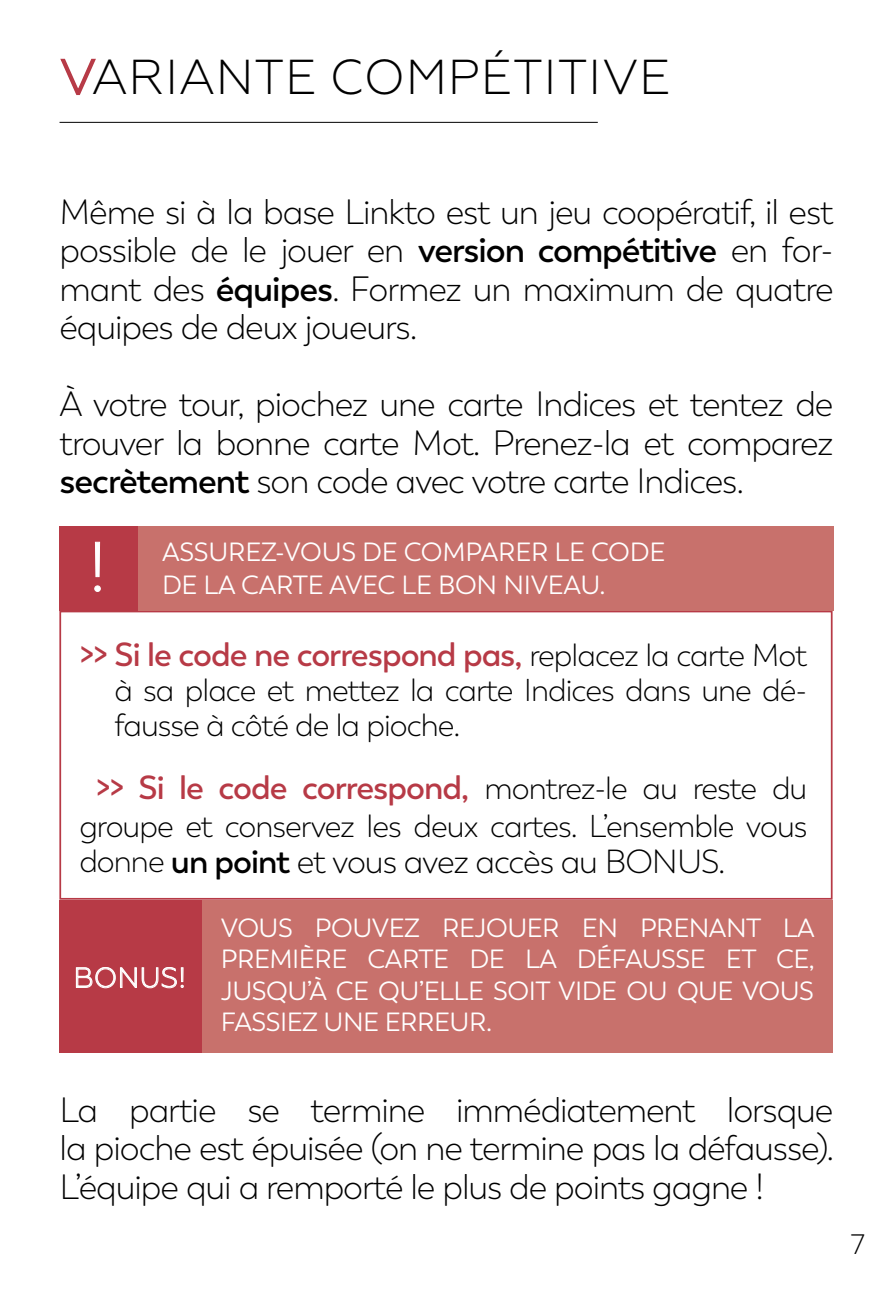
<style>
.page{position:relative;width:893px;height:1290px;background:#fff}
.page>*{position:absolute;margin:0;border:0;box-sizing:border-box;transform-origin:0 0}
.t1{font:300 70px "Geometria";color:#fff}
.t2{font:300 49px "Geometria";letter-spacing:.01em;color:#000}
.t3{font:300 35px/38.5px "Boston";letter-spacing:-.03em;color:#000;text-align:justify}
.t4{font:600 33.25px "Boston";letter-spacing:-.03em;color:#b73a46}
.t5{font:300 33.25px "Boston";letter-spacing:-.03em;color:#000}
.t6{font:300 31.5px/35px "Boston";letter-spacing:-.03em;color:#000}
.t7{font:300 28px "Geometria";letter-spacing:.01em;color:#fff}
.t8{font:300 28px "Boston";color:#000}
.t9{font:26.25px/31.5px "Boston";letter-spacing:-.02em;color:#fff;text-align:justify}
.s1{color:#b73a46}
.s2{font-weight:600}
.s3{font-weight:300;font-size:31.5px;color:#000}
.s4{font-size:31.5px}
</style>
<div class="page">
<div style="left:59px;top:900px;width:144px;height:153px;background:#b73a46"></div>
<div style="left:59px;top:611px;width:774px;height:289px;border:2px solid #b73a46"></div>
<div style="left:203px;top:900px;width:630px;height:153px;background:#c8716c"></div>
<svg style="left:75px;top:967px;width:109px;height:22px"></svg>
<svg style="left:60px;top:58px;width:36px;height:38px"></svg>
<hr style="left:60px;top:122px;width:538px;height:1px;background:#000">
<div style="left:60px;top:526px;width:78px;height:85px;background:#b73a46"></div>
<div style="left:138px;top:526px;width:695px;height:85px;background:#c8716c"></div>
<div style="left:95px;top:542px;width:5px;height:35px;border:1px solid #fff"></div>
<svg style="left:95px;top:586px;width:5px;height:5px"></svg>
<h2 class="t2" style="left:60px;top:49px;width:612px"><span class="s1">V</span>ARIANTE COMPÉTITIVE</h2>
<p class="t3" style="left:60px;top:193px;width:775px">Même si à la base Linkto est un jeu coopératif, il est possible de le jouer en <span class="s2">version compétitive</span> en for&shy;mant des <span class="s2">équipes</span>. Formez un maximum de quatre équipes de deux joueurs.</p>
<p class="t3" style="left:60px;top:385px;width:775px">À votre tour, piochez une carte Indices et tentez de trouver la bonne carte Mot. Prenez-la et comparez <span class="s2">secrètement</span> son code avec votre carte Indices.</p>
<h1 class="t1" style="left:88px;top:527px;width:20px">!</h1>
<p class="t9" style="left:162px;top:535px;width:505px;line-height:33.2px">ASSUREZ-VOUS DE COMPARER LE CODE<br>DE LA CARTE AVEC LE BON NIVEAU.</p>
<p class="t4" style="left:79px;top:634px;width:729px">&gt;&gt; Si le code ne correspond pas, <span class="s3">replacez la carte Mot</span></p>
<p class="t6" style="left:114px;top:673px;width:694px">à sa place et mettez la carte Indices dans une dé&shy;fausse à côté de la pioche.</p>
<p class="t4" style="left:96px;top:767px;width:713px">&gt;&gt; Si le code correspond, <span class="s3">montrez-le au reste du</span></p>
<p class="t6" style="left:79px;top:809px;width:730px">groupe et conservez les deux cartes. L’ensemble vous</p>
<p class="t5" style="left:79px;top:842px;width:648px"><span class="s4">donne</span> <span class="s2">un point</span> et vous avez accès au BONUS.</p>
<p class="t7" style="left:74px;top:961px;width:114px">BONUS!</p>
<p class="t9" style="left:221px;top:912px;width:595px">VOUS POUVEZ REJOUER EN PRENANT LA PREMIÈRE CARTE DE LA DÉFAUSSE ET CE, JUSQU’À CE QU’ELLE SOIT VIDE OU QUE VOUS FASSIEZ UNE ERREUR.</p>
<p class="t3" style="left:60px;top:1091px;width:776px">La partie se termine immédiatement lorsque la pioche est épuisée (on ne termine pas la défausse).<br>L’équipe qui a remporté le plus de points gagne !</p>
<p class="t8" style="left:851px;top:1228px;width:15px">7</p>
</div>
